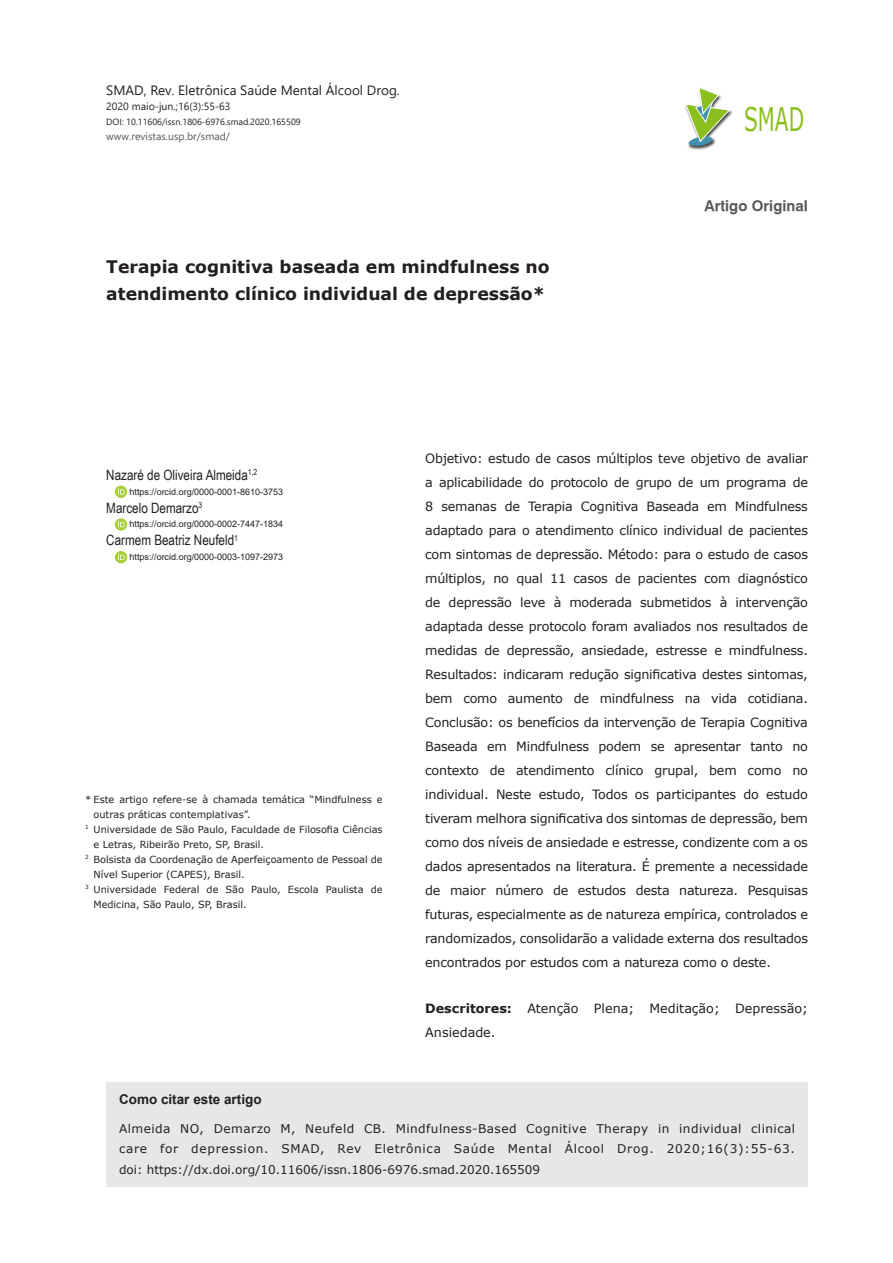
<style>
.page{position:relative;width:893px;height:1263px;background:#fff}
.page>*{position:absolute;margin:0;border:0;box-sizing:border-box;transform-origin:0 0}
.t1{font:32.55px "Verdana";color:#8bbf1d;scale:.62 1}
.Título{font:700 17.25px/27px "Verdana";color:#231f20}
.t2{font:700 15px "Geneva";color:#57585a}
.Autor{font:14.25px "Arial Narrow";color:#231f20}
.Cab-Nomedarevista{font:13.5px "Segoe UI";color:#231f20}
.Como_citar_titulo{font:700 13.5px "Arial";color:#231f20}
.Resumo{font:12.75px/24px "Verdana";letter-spacing:-.02em;color:#231f20;text-align:justify}
.Descritores{font:12.75px/24px "Verdana";color:#231f20}
.Como_citar_texto{font:12px/20.2px "Verdana";color:#231f20;text-align:justify}
.ano_n_eid{font:10.5px "Segoe UI";color:#231f20}
.site{font:10.5px "Segoe UI";color:#57585a}
.Rodapé_Autor{font:9.75px/15px "Verdana";color:#231f20}
.ORCID_NOVO{font:9px "Arial";color:#231f20}
.DOI{font:9px "Segoe UI";color:#231f20}
.s1{font-weight:700}
</style>
<div class="page">
<img style="left:688px;top:110px;width:45px;height:40px">
<svg style="left:685px;top:87px;width:46px;height:60px"></svg>
<div style="left:106px;top:1082px;width:702px;height:104px;background:#e6e7e9"></div>
<div style="left:115px;top:486px;width:12px;height:12px;background:#a6cf38;border-radius:50%"></div>
<svg style="left:118px;top:488px;width:7px;height:7px"></svg>
<svg style="left:115px;top:518px;width:12px;height:13px"></svg>
<svg style="left:118px;top:521px;width:7px;height:6px"></svg>
<div style="left:115px;top:551px;width:12px;height:12px;background:#a6cf38;border-radius:50%"></div>
<svg style="left:118px;top:553px;width:7px;height:7px"></svg>
<p class="Cab-Nomedarevista" style="left:106px;top:77px;width:295px">SMAD, Rev. Eletrônica Saúde Mental Álcool Drog.</p>
<p class="ano_n_eid" style="left:106px;top:96px;width:126px">2020 maio-jun.;16(3):55-63</p>
<p class="DOI" style="left:106px;top:113px;width:196px">DOI: 10.11606/issn.1806-6976.smad.2020.165509</p>
<p class="site" style="left:106px;top:126px;width:125px">www.revistas.usp.br/smad/</p>
<p class="Título" style="left:106px;top:253px;width:445px">Terapia cognitiva baseada em mindfulness no atendimento clínico individual de depressão*</p>
<p class="t1" style="left:744px;top:97px;width:99px">SMAD</p>
<p class="t2" style="left:704px;top:197px;width:105px">Artigo Original</p>
<p class="Autor" style="left:106px;top:464px;width:153px">Nazaré de Oliveira Almeida<sup>1,2</sup></p>
<p class="ORCID_NOVO" style="left:130px;top:485px;width:155px">https://orcid.org/0000-0001-8610-3753</p>
<p class="Autor" style="left:106px;top:497px;width:97px">Marcelo Demarzo<sup>3</sup></p>
<p class="ORCID_NOVO" style="left:130px;top:518px;width:155px">https://orcid.org/0000-0002-7447-1834</p>
<p class="Autor" style="left:106px;top:530px;width:133px">Carmem Beatriz Neufeld<sup>1</sup></p>
<p class="ORCID_NOVO" style="left:130px;top:551px;width:155px">https://orcid.org/0000-0003-1097-2973</p>
<p class="Rodapé_Autor" style="left:94px;top:791px;width:291px;text-indent:-9px">* Este artigo refere-se à chamada temática “Mindfulness e outras práticas contemplativas”.</p>
<p class="Rodapé_Autor" style="left:94px;top:821px;width:291px;text-indent:-9px"><sup>1</sup> Universidade de São Paulo, Faculdade de Filosofia Ciências e Letras, Ribeirão Preto, SP, Brasil.</p>
<p class="Rodapé_Autor" style="left:94px;top:851px;width:291px;text-indent:-9px"><sup>2</sup> Bolsista da Coordenação de Aperfeiçoamento de Pessoal de<br>Nível Superior (CAPES), Brasil.</p>
<p class="Rodapé_Autor" style="left:94px;top:881px;width:291px;text-indent:-9px"><sup>3</sup> Universidade Federal de São Paulo, Escola Paulista de<br>Medicina, São Paulo, SP, Brasil.</p>
<p class="Resumo" style="left:425px;top:447px;width:384px">Objetivo: estudo de casos múltiplos teve objetivo de avaliar a aplicabilidade do protocolo de grupo de um programa de 8 semanas de Terapia Cognitiva Baseada em Mindfulness adaptado para o atendimento clínico individual de pacientes com sintomas de depressão. Método: para o estudo de casos múltiplos, no qual 11 casos de pacientes com diagnóstico de depressão leve à moderada submetidos à intervenção adaptada desse protocolo foram avaliados nos resultados de medidas de depressão, ansiedade, estresse e mindfulness.<br>Resultados: indicaram redução significativa destes sintomas, bem como aumento de mindfulness na vida cotidiana.<br>Conclusão: os benefícios da intervenção de Terapia Cognitiva Baseada em Mindfulness podem se apresentar tanto no contexto de atendimento clínico grupal, bem como no individual. Neste estudo, Todos os participantes do estudo tiveram melhora significativa dos sintomas de depressão, bem como dos níveis de ansiedade e estresse, condizente com a os dados apresentados na literatura. É premente a necessidade de maior número de estudos desta natureza. Pesquisas futuras, especialmente as de natureza empírica, controlados e randomizados, consolidarão a validade externa dos resultados encontrados por estudos com a natureza como o deste.</p>
<p class="Descritores" style="left:425px;top:996px;width:384px"><span class="s1">Descritores:</span> Atenção Plena; Meditação; Depressão;<br>Ansiedade.</p>
<p class="Como_citar_titulo" style="left:119px;top:1090px;width:144px">Como citar este artigo</p>
<p class="Como_citar_texto" style="left:119px;top:1118px;width:678px">Almeida NO, Demarzo M, Neufeld CB. Mindfulness-Based Cognitive Therapy in individual clinical care for depression. SMAD, Rev Eletrônica Saúde Mental Álcool Drog. 2020;16(3):55-63. doi: https://dx.doi.org/10.11606/issn.1806-6976.smad.2020.165509</p>
</div>
